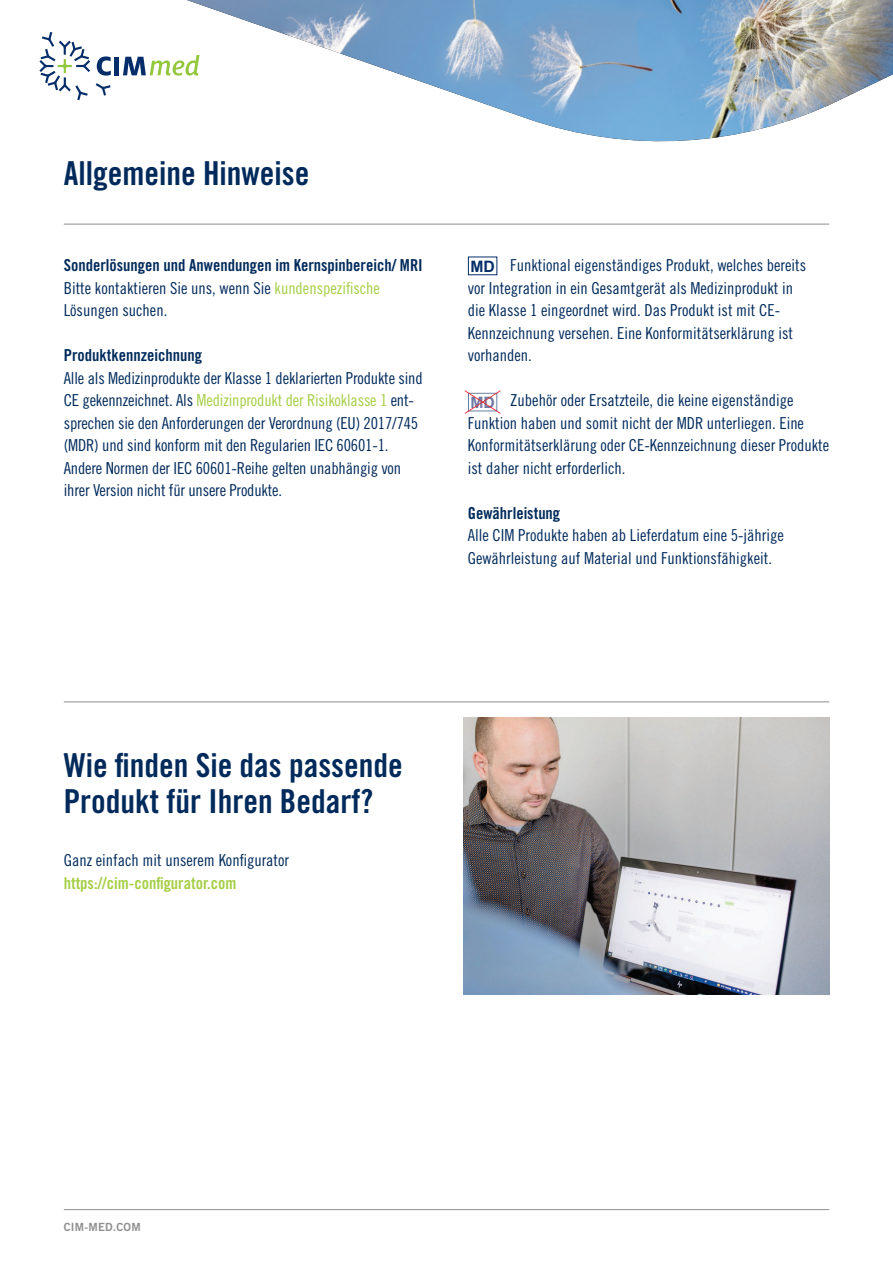
<style>
.page{position:relative;width:893px;height:1263px;background:#fff}
.page>*{position:absolute;margin:0;border:0;box-sizing:border-box;transform-origin:0 0}
.t1{font:33px/36px "Trade Gothic LT Std Bd Cn 20";color:#002a5b}
.t2{font:16.5px/22.5px "Trade Gothic LT Std Cn 18";color:#002a5b}
.t3{font:16.5px "Trade Gothic LT Std Bd Cn 20";color:#002a5b}
.t4{font:16.5px "Trade Gothic LT Std Bd Cn 20";color:#a5ce44}
.t5{font:700 15.75px "Arial";color:#052d69}
.t6{font:700 15.75px "Arial";color:#6e78a3}
.t7{font:11.25px "Trade Gothic LT Std Bd 2";letter-spacing:.02em;color:#8e8e8f}
.s1{color:#a5ce44}
</style>
<div class="page">
<hr style="left:64px;top:224px;width:765px;height:1px;background:#8e8e8f">
<hr style="left:64px;top:1209px;width:765px;height:1px;background:#8e8e8f">
<svg style="left:96px;top:83px;width:15px;height:13px"></svg>
<svg style="left:97px;top:56px;width:14px;height:20px"></svg>
<div style="left:114px;top:57px;width:5px;height:18px;background:#052d69"></div>
<svg style="left:123px;top:56px;width:64px;height:20px"></svg>
<svg style="left:39px;top:32px;width:51px;height:68px"></svg>
<svg style="left:465px;top:390px;width:36px;height:24px"></svg>
<img style="left:187px;top:0;width:706px;height:142px">
<hr style="left:64px;top:702px;width:765px;height:1px;background:#8e8e8f">
<img style="left:463px;top:718px;width:366px;height:276px">
<h1 class="t1" style="left:64px;top:155px;width:247px">Allgemeine Hinweise</h1>
<p class="t3" style="left:64px;top:255px;width:361px">Sonderlösungen und Anwendungen im Kernspinbereich/ MRI</p>
<p class="t2" style="left:64px;top:276px;width:318px">Bitte kontaktieren Sie uns, wenn Sie <span class="s1">kundenspezifische<br></span>Lösungen suchen.</p>
<p class="t3" style="left:64px;top:345px;width:140px">Produktkennzeichnung</p>
<p class="t2" style="left:64px;top:366px;width:360px">Alle als Medizinprodukte der Klasse 1 deklarierten Produkte sind CE gekennzeichnet. Als <span class="s1">Medizinprodukt der Risikoklasse 1</span> ent&shy;sprechen sie den Anforderungen der Verordnung (EU) 2017/745 (MDR) und sind konform mit den Regularien IEC 60601-1.<br>Andere Normen der IEC 60601-Reihe gelten unabhängig von ihrer Version nicht für unsere Produkte.</p>
<p class="t2" style="left:468px;top:254px;width:340px;text-indent:43px">Funktional eigenständiges Produkt, welches bereits vor Integration in ein Gesamtgerät als Medizinprodukt in die Klasse 1 eingeordnet wird. Das Produkt ist mit CE-Kennzeichnung versehen. Eine Konformitätserklärung ist vorhanden.</p>
<p class="t2" style="left:468px;top:389px;width:363px;text-indent:43px">Zubehör oder Ersatzteile, die keine eigenständige Funktion haben und somit nicht der MDR unterliegen. Eine Konformitätserklärung oder CE-Kennzeichnung dieser Produkte ist daher nicht erforderlich.</p>
<p class="t3" style="left:468px;top:503px;width:94px">Gewährleistung</p>
<p class="t2" style="left:468px;top:524px;width:318px">Alle CIM Produkte haben ab Lieferdatum eine 5-jährige<br>Gewährleistung auf Material und Funktionsfähigkeit.</p>
<p class="t5" style="left:470px;top:255px;width:26px">MD</p>
<p class="t6" style="left:470px;top:391px;width:26px">MD</p>
<h1 class="t1" style="left:64px;top:746px;width:340px">Wie finden Sie das passende<br>Produkt für Ihren Bedarf?</h1>
<p class="t2" style="left:64px;top:849px;width:227px">Ganz einfach mit unserem Konfigurator</p>
<p class="t4" style="left:64px;top:873px;width:174px">https://cim-configurator.com</p>
<p class="t7" style="left:64px;top:1220px;width:78px">CIM-MED.COM</p>
</div>
